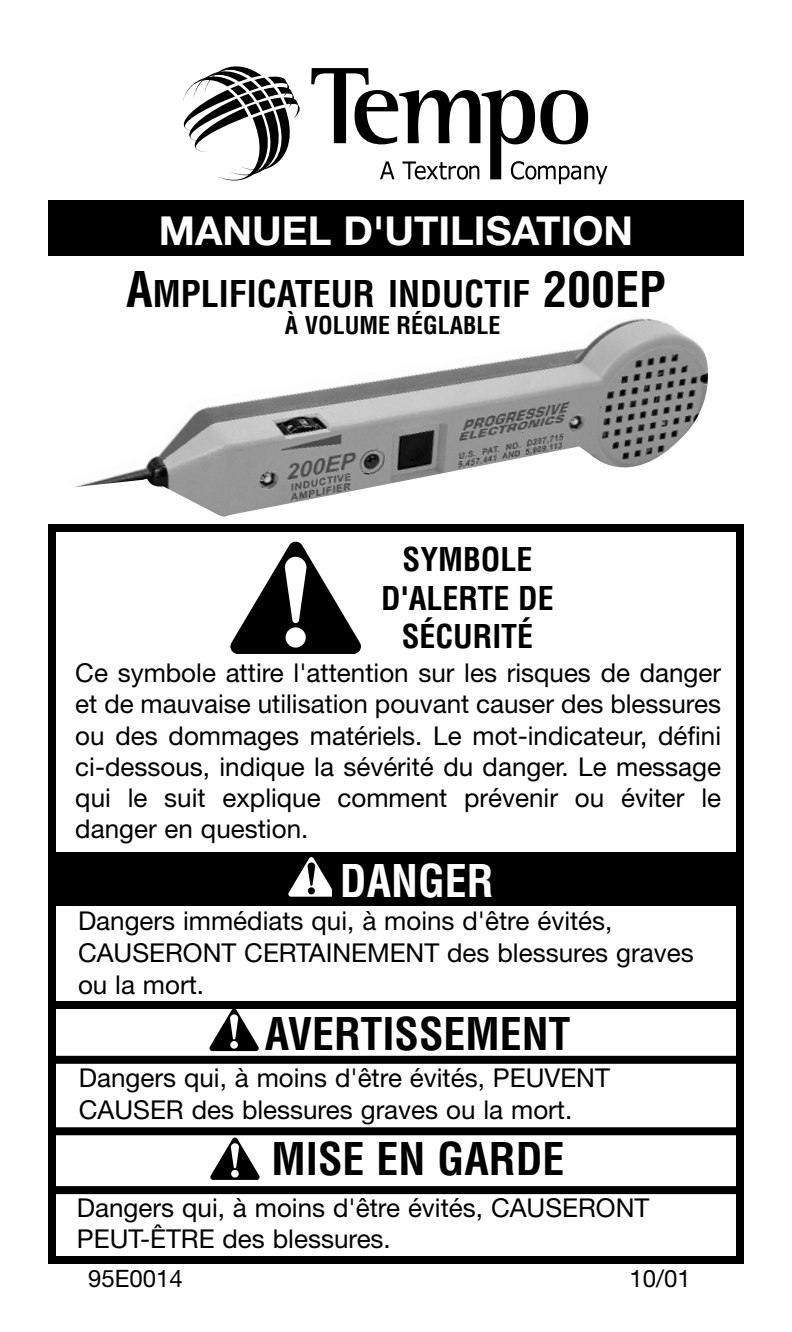
<style>
.page{position:relative;width:792px;height:1332px;background:#fff}
.page>*{position:absolute;margin:0;border:0;box-sizing:border-box;transform-origin:0 0}
.t1{font:700 condensed 44px "Helvetica";color:#000}
.t2{font:700 condensed 44px "Helvetica";color:#fff}
.t3{font:700 40px "Helvetica Neue";color:#fff}
.t4{font:700 condensed 36px "Helvetica";color:#000}
.t5{font:700 condensed 32px/38.4px "Helvetica";color:#000;text-align:center}
.t6{font:26px/31.2px "Helvetica Neue";color:#000}
.t7{font:700 condensed 24px "Helvetica";color:#000}
.t8{font:24px "Helvetica Neue";color:#000}
.s1{font-size:48px}
</style>
<div class="page">
<div style="left:48px;top:524px;width:696px;height:740px;border:8px solid #000"></div>
<div style="left:48px;top:201px;width:696px;height:55px;background:#000"></div>
<div style="left:48px;top:852px;width:696px;height:54px;background:#000"></div>
<div style="left:48px;top:1001px;width:696px;height:63px;border:8px solid #000"></div>
<svg style="left:209px;top:1009px;width:50px;height:42px"></svg>
<svg style="left:288px;top:857px;width:44px;height:40px"></svg>
<div style="left:308px;top:887px;width:7px;height:7px;background:#000;border-radius:50%"></div>
<svg style="left:308px;top:862px;width:7px;height:24px"></svg>
<div style="left:48px;top:1127px;width:696px;height:67px;border:8px solid #000"></div>
<svg style="left:210px;top:1138px;width:50px;height:42px"></svg>
<svg style="left:230px;top:542px;width:131px;height:112px"></svg>
<img style="left:74px;top:318px;width:634px;height:199px">
<svg style="left:311px;top:68px;width:297px;height:116px"></svg>
<svg style="left:182px;top:66px;width:118px;height:115px"></svg>
<h2 class="t3" style="left:159px;top:216px;width:476px">MANUEL D'UTILISATION</h2>
<h3 class="t4" style="left:126px;top:280px;width:541px"><span class="s1">A</span>MPLIFICATEUR INDUCTIF <span class="s1">200EP</span></h3>
<p class="t7" style="left:285px;top:316px;width:217px">À VOLUME RÉGLABLE</p>
<p class="t5" style="left:381px;top:543px;width:174px">SYMBOLE<br>D'ALERTE DE<br>SÉCURITÉ</p>
<p class="t6" style="left:75px;top:660px;width:647px;text-align:justify">Ce symbole attire l'attention sur les risques de danger et de mauvaise utilisation pouvant causer des blessures ou des dommages matériels. Le mot-indicateur, défini ci-dessous, indique la sévérité du danger. Le message qui le suit explique comment prévenir ou éviter le danger en question.</p>
<h1 class="t2" style="left:340px;top:864px;width:155px">DANGER</h1>
<p class="t6" style="left:78px;top:908px;width:617px">Dangers immédiats qui, à moins d'être évités,<br>CAUSERONT CERTAINEMENT des blessures graves ou la mort.</p>
<h1 class="t1" style="left:265px;top:1017px;width:307px">AVERTISSEMENT</h1>
<p class="t6" style="left:79px;top:1064px;width:533px">Dangers qui, à moins d'être évités, PEUVENT<br>CAUSER des blessures graves ou la mort.</p>
<h1 class="t1" style="left:272px;top:1142px;width:295px">MISE EN GARDE</h1>
<p class="t6" style="left:77px;top:1195px;width:574px">Dangers qui, à moins d'être évités, CAUSERONT<br>PEUT-ÊTRE des blessures.</p>
<p class="t8" style="left:88px;top:1269px;width:96px">95E0014</p>
<p class="t8" style="left:630px;top:1269px;width:63px">10/01</p>
</div>
